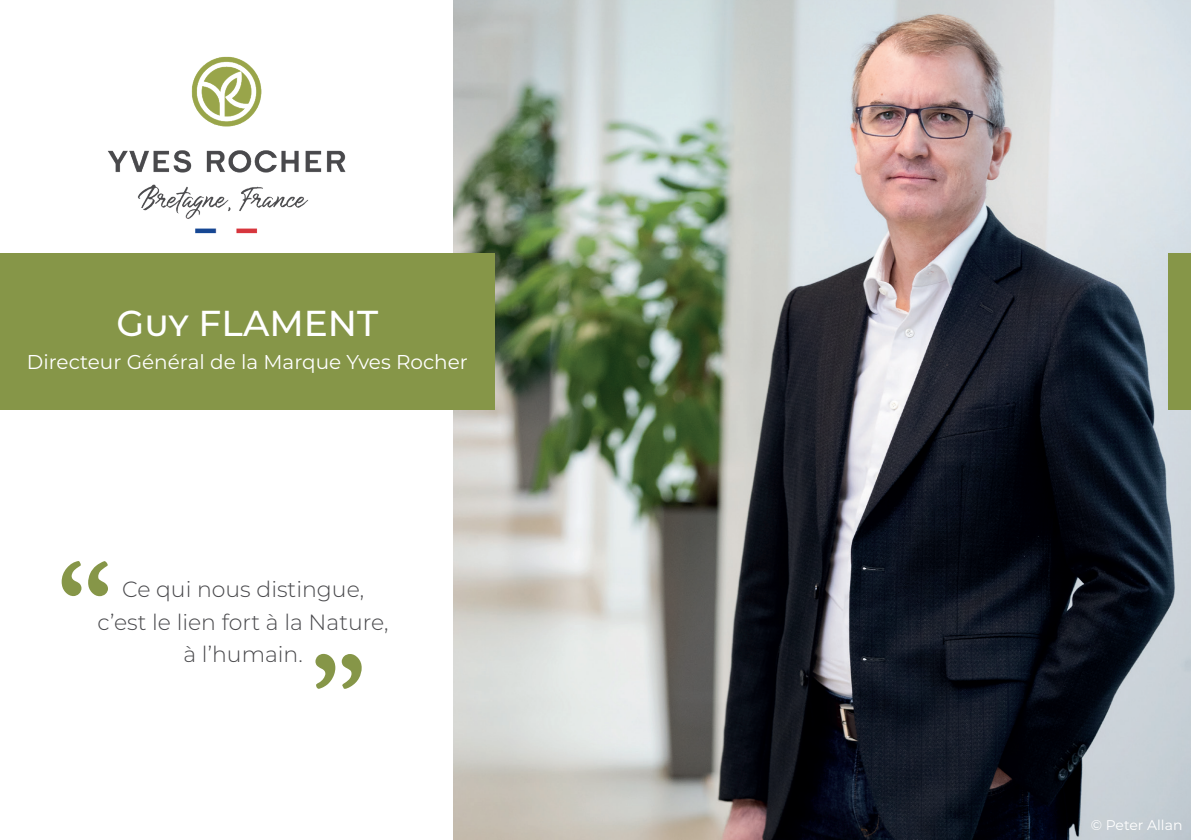
<style>
.page{position:relative;width:1191px;height:840px;background:#fff}
.page>*{position:absolute;margin:0;border:0;box-sizing:border-box;transform-origin:0 0}
.t1{font:500 36px "Montserrat";color:#fff}
.t2{font:300 22px/32.4px "Montserrat";color:#49494c;text-align:center}
.t3{font:20px "Montserrat";color:#fff}
.t4{font:14px "Montserrat";color:#fff}
</style>
<div class="page">
<img style="left:454px;top:0;width:737px;height:839px">
<div style="left:0;top:253px;width:495px;height:156px;background:#869648"></div>
<svg style="left:62px;top:561px;width:46px;height:35px"></svg>
<svg style="left:315px;top:653px;width:47px;height:35px"></svg>
<div style="left:1168px;top:253px;width:23px;height:156px;background:#869648"></div>
<img style="left:108px;top:56px;width:238px;height:178px">
<h1 class="t1" style="left:117px;top:298px;width:263px">Guy FLAMENT</h1>
<p class="t3" style="left:27px;top:347px;width:442px">Directeur Général de la Marque Yves Rocher</p>
<p class="t2" style="left:98px;top:572px;width:292px">Ce qui nous distingue, c’est le lien fort à la Nature, à l’humain.</p>
<p class="t4" style="left:1090px;top:815px;width:93px">© Peter Allan</p>
</div>
